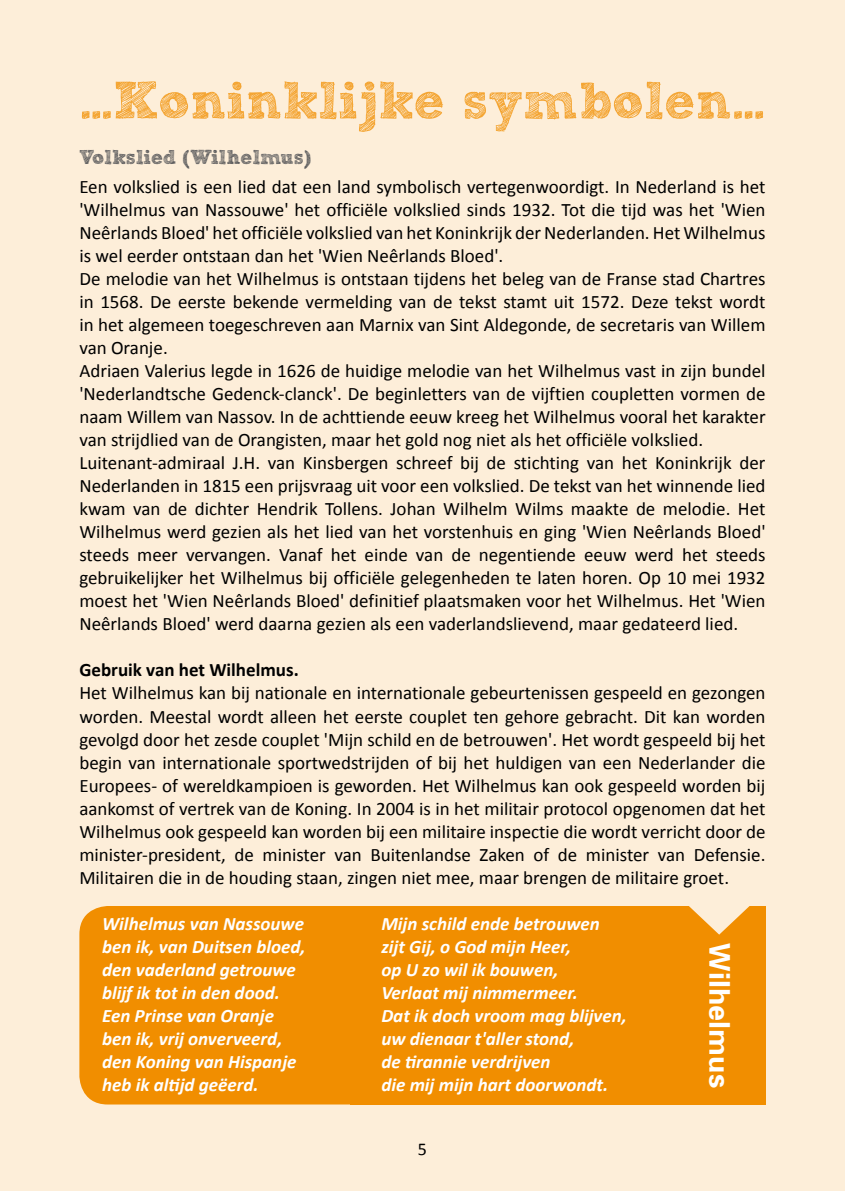
<style>
.page{position:relative;width:845px;height:1191px;background:#fdeed9}
.page>*{position:absolute;margin:0;border:0;box-sizing:border-box;transform-origin:0 0}
.t1{font:52px "Sketch Rockwell";color:#f4a533}
.t2{font:700 28.4px "Univers";letter-spacing:.005em;color:#fff}
.t3{font:20px "Sketch Rockwell";color:#58585a}
.t4{font:19px/23px "Calibri";color:#000}
.t5{font:italic 700 19px/23px "Calibri";color:#fff}
.t6{font:700 19px "Calibri";color:#000}
.t7{font:18px "Calibri";color:#000}
</style>
<div class="page">
<div style="left:79px;top:906px;width:489px;height:198px;background:#f18e00;border-radius:28px"></div>
<div style="left:350px;top:906px;width:415px;height:198px;background:#f18e00"></div>
<svg style="left:689px;top:906px;width:61px;height:28px"></svg>
<h1 class="t1" style="left:79px;top:72px;width:687px">…Koninklijke symbolen…</h1>
<p class="t3" style="left:79px;top:147px;width:233px">Volkslied (Wilhelmus)</p>
<p class="t4" style="left:79px;top:175px;width:688px">Een volkslied is een lied dat een land symbolisch vertegenwoordigt. In Nederland is het 'Wilhelmus van Nassouwe' het officiële volkslied sinds 1932. Tot die tijd was het 'Wien Neêrlands Bloed' het officiële volkslied van het Koninkrijk der Nederlanden. Het Wilhelmus is wel eerder ontstaan dan het 'Wien Neêrlands Bloed'.<br>De melodie van het Wilhelmus is ontstaan tijdens het beleg van de Franse stad Chartres in 1568. De eerste bekende vermelding van de tekst stamt uit 1572. Deze tekst wordt in het algemeen toegeschreven aan Marnix van Sint Aldegonde, de secretaris van Willem van Oranje.<br>Adriaen Valerius legde in 1626 de huidige melodie van het Wilhelmus vast in zijn bundel 'Nederlandtsche Gedenck-clanck'. De beginletters van de vijftien coupletten vormen de naam Willem van Nassov. In de achttiende eeuw kreeg het Wilhelmus vooral het karakter van strijdlied van de Orangisten, maar het gold nog niet als het officiële volkslied.<br>Luitenant-admiraal J.H. van Kinsbergen schreef bij de stichting van het Koninkrijk der Nederlanden in 1815 een prijsvraag uit voor een volkslied. De tekst van het winnende lied kwam van de dichter Hendrik Tollens. Johan Wilhelm Wilms maakte de melodie. Het Wilhelmus werd gezien als het lied van het vorstenhuis en ging 'Wien Neêrlands Bloed' steeds meer vervangen. Vanaf het einde van de negentiende eeuw werd het steeds gebruikelijker het Wilhelmus bij officiële gelegenheden te laten horen. Op 10 mei 1932 moest het 'Wien Neêrlands Bloed' definitief plaatsmaken voor het Wilhelmus. Het 'Wien Neêrlands Bloed' werd daarna gezien als een vaderlandslievend, maar gedateerd lied.</p>
<p class="t6" style="left:79px;top:658px;width:221px">Gebruik van het Wilhelmus.</p>
<p class="t4" style="left:79px;top:681px;width:688px;text-align:justify">Het Wilhelmus kan bij nationale en internationale gebeurtenissen gespeeld en gezongen worden. Meestal wordt alleen het eerste couplet ten gehore gebracht. Dit kan worden gevolgd door het zesde couplet 'Mijn schild en de betrouwen'. Het wordt gespeeld bij het begin van internationale sportwedstrijden of bij het huldigen van een Nederlander die Europees- of wereldkampioen is geworden. Het Wilhelmus kan ook gespeeld worden bij aankomst of vertrek van de Koning. In 2004 is in het militair protocol opgenomen dat het Wilhelmus ook gespeeld kan worden bij een militaire inspectie die wordt verricht door de minister-president, de minister van Buitenlandse Zaken of de minister van Defensie.<br>Militairen die in de houding staan, zingen niet mee, maar brengen de militaire groet.</p>
<p class="t5" style="left:102px;top:912px;width:205px">Wilhelmus van Nassouwe ben ik, van Duitsen bloed, den vaderland getrouwe blijf ik tot in den dood.<br>Een Prinse van Oranje ben ik, vrij onverveerd, den Koning van Hispanje heb ik altijd geëerd.</p>
<p class="t5" style="left:381px;top:912px;width:247px">Mijn schild ende betrouwen zijt Gij, o God mijn Heer,<br>op U zo wil ik bouwen,<br>Verlaat mij nimmermeer.<br>Dat ik doch vroom mag blijven, uw dienaar t'aller stond,<br>de tirannie verdrijven<br>die mij mijn hart doorwondt.</p>
<h2 class="t2" style="left:738px;top:943px;width:147px;rotate:90deg">Wilhelmus</h2>
<p class="t7" style="left:418px;top:1137px;width:11px">5</p>
</div>
